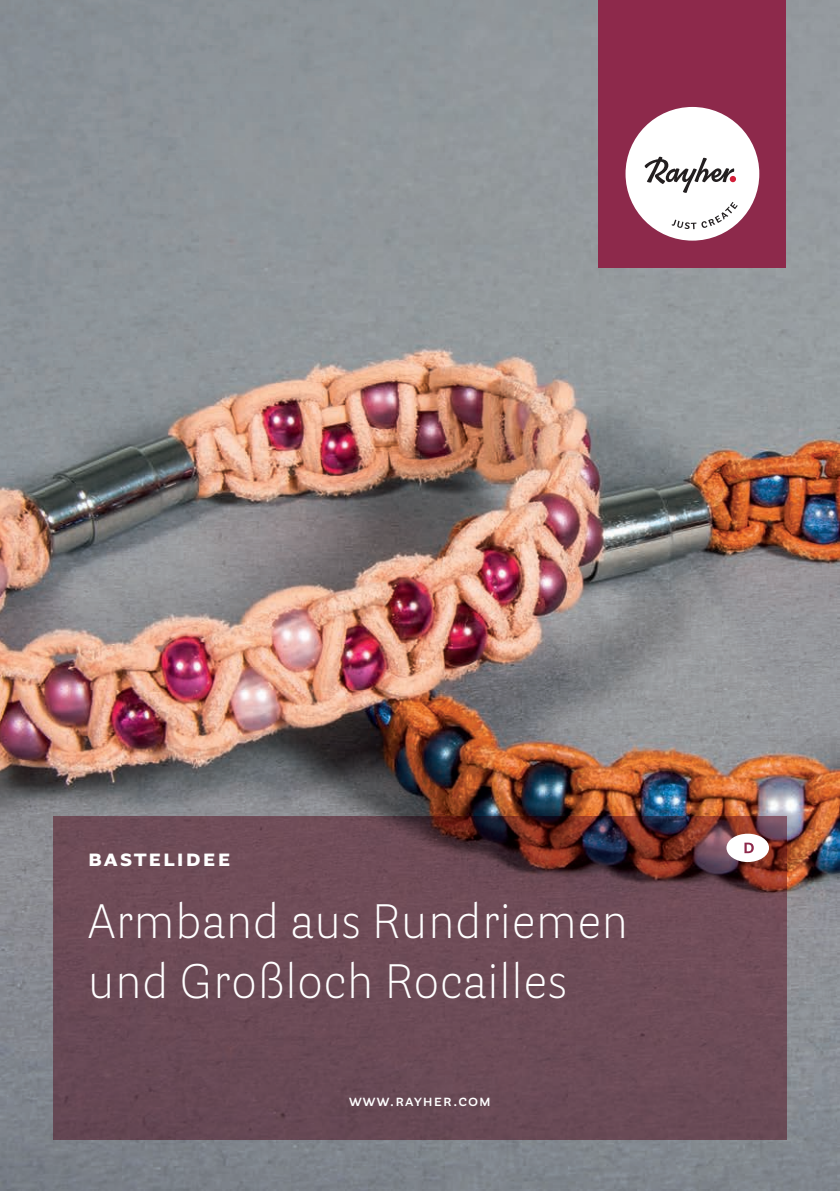
<style>
.page{position:relative;width:840px;height:1191px;background:#fff}
.page>*{position:absolute;margin:0;border:0;box-sizing:border-box;transform-origin:0 0}
.t1{font:300 48px/60px "Parry Grotesque Pro";letter-spacing:.005em;color:#fff}
.t2{font:700 24px "Parry Grotesque Pro";letter-spacing:.065em;color:#fff}
.t3{font:600 16px "Parry Grotesque Pro";letter-spacing:.065em;color:#fff}
</style>
<div class="page">
<img style="left:0;top:0;width:839px;height:1191px">
<img style="left:54px;top:816px;width:731px;height:324px">
<div style="left:598px;top:0;width:187px;height:267px;background:#8d294b"></div>
<div style="left:625px;top:107px;width:133px;height:134px;background:#fff;border-radius:50%"></div>
<svg style="left:671px;top:202px;width:66px;height:27px"></svg>
<svg style="left:644px;top:156px;width:91px;height:37px"></svg>
<div style="left:726px;top:833px;width:42px;height:29px;background:#fff;border-radius:50%"></div>
<svg style="left:744px;top:842px;width:9px;height:11px"></svg>
<p class="t2" style="left:88px;top:840px;width:144px">bastelidee</p>
<p class="t1" style="left:88px;top:891px;width:541px">Armband aus Rundriemen und Großloch Rocailles</p>
<p class="t3" style="left:349px;top:1089px;width:143px">www.rayher.com</p>
</div>
